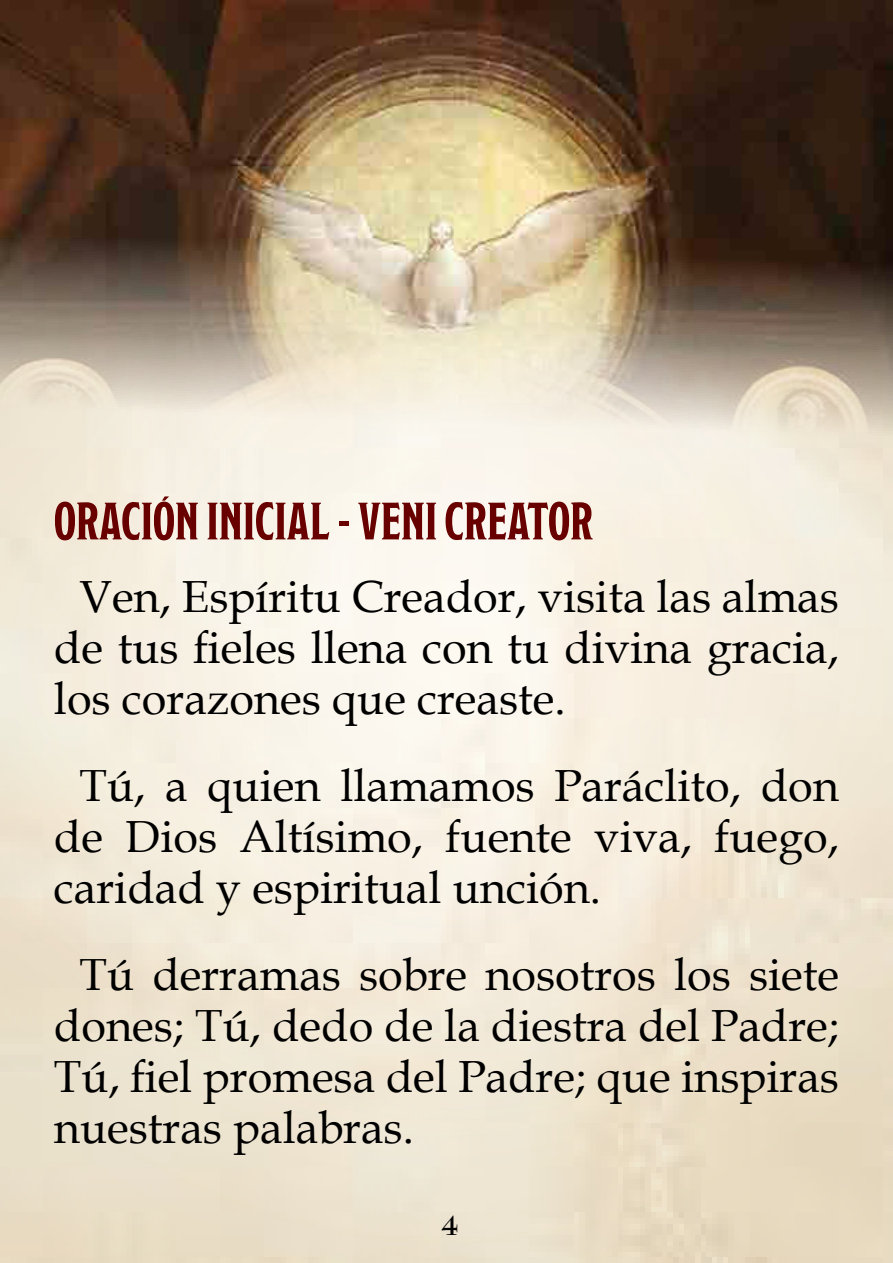
<style>
.page{position:relative;width:893px;height:1263px;background:#fff}
.page>*{position:absolute;margin:0;border:0;box-sizing:border-box;transform-origin:0 0}
.t1{font:700 52.5px "Modesto Condensed";color:#680000}
.t2{font:45px/51px "Book Antiqua";color:#000;text-align:justify}
.t3{font:700 28.5px "Bernhard Modern BT";color:#000}
</style>
<div class="page">
<img style="left:0;top:0;width:893px;height:500px">
<p class="t1" style="left:54px;top:491px;width:541px">ORACIÓN INICIAL - VENI CREATOR</p>
<p class="t2" style="left:54px;top:576px;width:786px;text-indent:26px">Ven, Espíritu Creador, visita las almas de tus fieles llena con tu divina gracia, los corazones que creaste.</p>
<p class="t2" style="left:54px;top:765px;width:787px;text-indent:26px">Tú, a quien llamamos Paráclito, don de Dios Altísimo, fuente viva, fuego, caridad y espiritual unción.</p>
<p class="t2" style="left:54px;top:954px;width:786px;text-indent:26px">Tú derramas sobre nosotros los siete dones; Tú, dedo de la diestra del Padre; Tú, fiel promesa del Padre; que inspiras nuestras palabras.</p>
<p class="t3" style="left:442px;top:1213px;width:18px">4</p>
</div>
